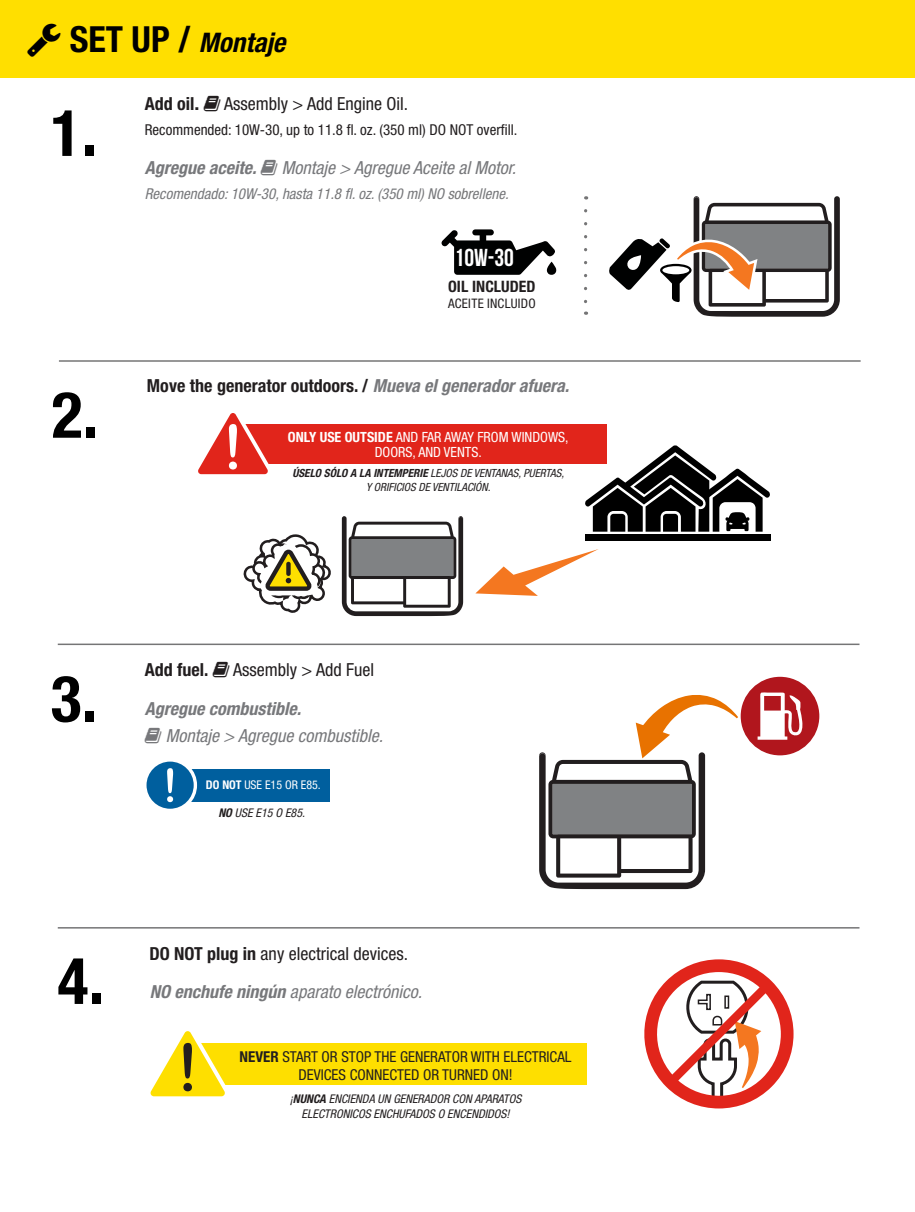
<style>
.page{position:relative;width:915px;height:1212px;background:#fff}
.page>*{position:absolute;margin:0;border:0;box-sizing:border-box;transform-origin:0 0}
.t1{font:700 condensed 64.2px "Helvetica Neue LT Std";color:#000}
.t2{font:italic 700 condensed 27px "Helvetica Neue LT Std";color:#000}
.t3{font:700 24.45px "Bebas Neue";color:#fff}
.t4{font:condensed 18px/38.2px "Helvetica Neue LT Std";color:#221e1f}
.t5{font:700 condensed 18px "Helvetica Neue LT Std";color:#221e1f}
.t6{font:italic condensed 18px "Helvetica Neue LT Std";color:#77787b}
.t7{font:italic 700 condensed 18px "Helvetica Neue LT Std";color:#77787b}
.t8{font:700 condensed 15.75px "Helvetica Neue LT Std";color:#221e1f}
.t9{font:condensed 15px/18.1px "Helvetica Neue LT Std";color:#221e1f;text-align:center}
.t10{font:italic condensed 15px "Helvetica Neue LT Std";color:#77787b}
.t11{font:condensed 14.1px/15.5px "Helvetica Neue LT Std";color:#fff;text-align:center}
.t12{font:condensed 13.2px "Helvetica Neue LT Std";letter-spacing:.02em;color:#221e1f}
.t13{font:italic condensed 12px/15px "Helvetica Neue LT Std";color:#221e1f;text-align:center}
.t14{font:condensed 12px "Helvetica Neue LT Std";color:#fff}
.t15{font:italic condensed 11.25px/14.1px "Helvetica Neue LT Std";color:#221e1f;text-align:center}
.s1{font-style:normal;font-size:36px}
.s2{font-stretch:normal}
.s3{color:#757576}
.s4{font-style:italic;color:#77787b}
.s5{font-weight:700}
.s6{font-weight:700;font-style:italic;color:#77787b}
</style>
<div class="page">
<div style="left:0;top:0;width:914px;height:78px;background:#ffdf00"></div>
<svg style="left:644px;top:959px;width:149px;height:149px"></svg>
<div style="left:190px;top:1043px;width:396px;height:41px;background:#fedf00"></div>
<svg style="left:150px;top:1031px;width:86px;height:66px"></svg>
<svg style="left:342px;top:516px;width:121px;height:100px"></svg>
<hr style="left:59px;top:360px;width:801px;height:2px;background:#757576">
<hr style="left:58px;top:643px;width:801px;height:2px;background:#757576">
<hr style="left:58px;top:927px;width:801px;height:1px;background:#757576">
<svg style="left:584px;top:211px;width:3px;height:104px"></svg>
<svg style="left:609px;top:196px;width:230px;height:121px"></svg>
<div style="left:235px;top:424px;width:372px;height:39px;background:#e1251b"></div>
<svg style="left:198px;top:413px;width:80px;height:62px"></svg>
<svg style="left:475px;top:549px;width:123px;height:47px"></svg>
<div style="left:585px;top:534px;width:185px;height:7px;background:#000"></div>
<svg style="left:584px;top:445px;width:186px;height:87px"></svg>
<svg style="left:243px;top:534px;width:88px;height:79px"></svg>
<svg style="left:539px;top:695px;width:198px;height:194px"></svg>
<div style="left:740px;top:677px;width:79px;height:78px;background:#b1161d;border-radius:50%"></div>
<svg style="left:757px;top:692px;width:45px;height:48px"></svg>
<svg style="left:441px;top:229px;width:115px;height:46px"></svg>
<div style="left:166px;top:769px;width:163px;height:32px;background:#005f9e"></div>
<div style="left:145px;top:760px;width:50px;height:50px;background:#005f9e;border-radius:50%"></div>
<div style="left:143px;top:758px;width:54px;height:54px;border:3px solid #fff;border-radius:50%"></div>
<svg style="left:167px;top:768px;width:6px;height:34px"></svg>
<h2 class="t2" style="left:70px;top:26px;width:217px"><span class="s1">SET UP /</span> Montaje</h2>
<h1 class="t1" style="left:51px;top:94px;width:48px">1.</h1>
<h1 class="t1" style="left:52px;top:376px;width:48px">2.</h1>
<p class="t5" style="left:145px;top:93px;width:56px">Add oil<span class="s2">.</span></p>
<p class="t4" style="left:224px;top:84px;width:185px">Assembly &gt; Add Engine Oil.</p>
<p class="t9" style="left:145px;top:121px;width:374px">Recommended: 10W-30, up to 11.8 fl. oz. (350 ml) DO NOT overfill.</p>
<p class="t7" style="left:145px;top:156px;width:113px">Agregue aceite.</p>
<p class="t6" style="left:282px;top:157px;width:235px">Montaje &gt; Agregue Aceite al Motor.</p>
<p class="t10" style="left:145px;top:185px;width:365px">Recomendado: 10W-30, hasta <span class="s3">11.8</span> fl. oz. (350 ml) NO <span class="s3">sobr</span>ellene.</p>
<h3 class="t3" style="left:454px;top:245px;width:61px">10W-30</h3>
<p class="t8" style="left:448px;top:277px;width:89px">OIL INCLUDED</p>
<p class="t12" style="left:448px;top:295px;width:89px">ACEITE INCLUIDO</p>
<p class="t5" style="left:147px;top:375px;width:423px">Move the generator outdoors. / <span class="s4">Mueva el generador afuera.</span></p>
<p class="t11" style="left:288px;top:429px;width:282px"><span class="s5">ONLY USE OUTSIDE</span> AND FAR AWAY FROM WINDOWS,<br>DOORS, AND VENTS.</p>
<p class="t15" style="left:292px;top:467px;width:273px"><span class="s5">ÚSELO SÓLO A LA INTEMPERIE</span> LEJOS DE VENTANAS, PUERTAS,<br>Y ORIFICIOS DE VENTILACIÓN.</p>
<h1 class="t1" style="left:51px;top:660px;width:48px">3.</h1>
<p class="t5" style="left:145px;top:658px;width:65px">Add fuel.</p>
<p class="t4" style="left:233px;top:650px;width:142px">Assembly &gt; Add Fuel</p>
<p class="t7" style="left:145px;top:697px;width:158px">Agregue combustible.</p>
<p class="t6" style="left:166px;top:725px;width:219px">Montaje &gt; Agregue combustible.</p>
<p class="t14" style="left:206px;top:778px;width:116px"><span class="s5">DO NOT</span> USE E15 OR E85.</p>
<p class="t13" style="left:218px;top:805px;width:88px"><span class="s5">NO</span> USE E15 O E85.</p>
<h1 class="t1" style="left:57px;top:942px;width:48px">4.</h1>
<p class="t4" style="left:150px;top:934px;width:274px"><span class="s5">DO NOT plug in</span> any electrical devices.<br><span class="s6">NO enchufe ningún</span> <span class="s4">aparato electrónico.</span></p>
<p class="t9" style="left:239px;top:1047px;width:333px"><span class="s5">NEVER</span> START OR STOP THE GENERATOR WITH ELECTRICAL<br>DEVICES CONNECTED OR TURNED ON!</p>
<p class="t13" style="left:289px;top:1092px;width:233px">¡<span class="s5">NUNCA</span> ENCIENDA UN GENERADOR CON APARATOS<br>ELECTRONICOS ENCHUFADOS O ENCENDIDOS!</p>
</div>
